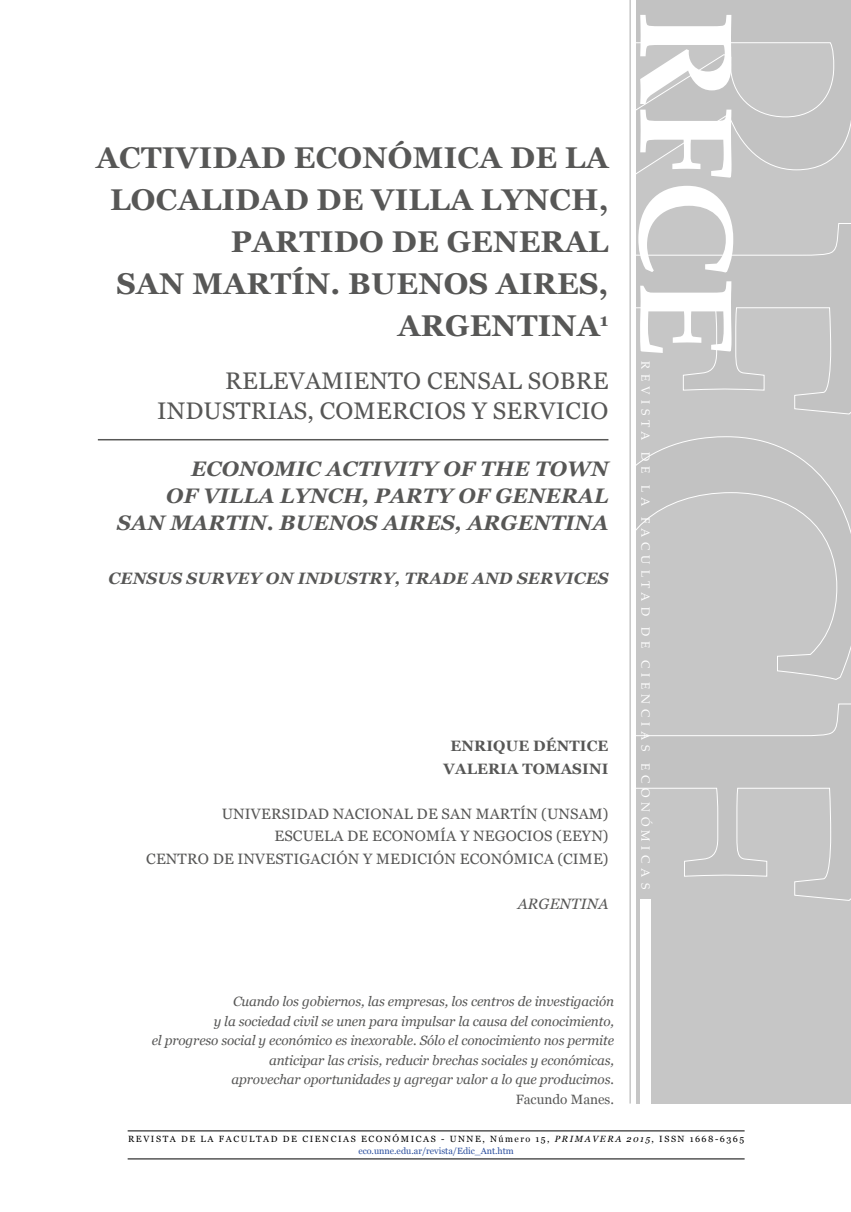
<style>
.page{position:relative;width:851px;height:1212px;background:#fff}
.page>*{position:absolute;margin:0;border:0;box-sizing:border-box;transform-origin:0 0}
.t1{font:700 30px/42px "Georgia";letter-spacing:.01em;color:#575756;text-align:right}
.t2{font:24px/30px "Georgia";letter-spacing:.01em;color:#575756;text-align:right}
.t3{font:italic 700 21px/27px "Georgia";letter-spacing:.01em;color:#575756;text-align:right}
.t4{font:italic 700 16.5px "Georgia";letter-spacing:.01em;color:#575756}
.t5{font:15px/22.5px "Georgia";letter-spacing:.01em;color:#575756;text-align:right}
.t6{font:700 15px/22.5px "Georgia";letter-spacing:.01em;color:#575756;text-align:center}
.t7{font:italic 15px "Georgia";letter-spacing:.01em;color:#575756}
.t8{font:italic 13.5px/19.5px "Georgia";letter-spacing:-.01em;color:#575756;text-align:right}
.t9{font:13.5px "Georgia";color:#575756}
.t10{font:12px "Palatino Linotype";letter-spacing:.4em;color:#fff}
.t11{font:9px/12px "Georgia";letter-spacing:.175em;color:#000;text-align:center}
.s1{font-style:italic}
.s2{color:#294d9d}
</style>
<div class="page">
<div style="left:636px;top:0;width:214px;height:1103px;background:#c6c6c6"></div>
<svg style="left:630px;top:0;width:220px;height:901px"></svg>
<div style="left:617px;top:880px;width:55px;height:39px;background:#c6c6c6"></div>
<div style="left:459px;top:1px;width:177px;height:926px;background:#fff"></div>
<div style="left:640px;top:899px;width:10px;height:313px;background:#fff"></div>
<svg style="left:638px;top:15px;width:95px;height:338px"></svg>
<hr style="left:629px;top:0;width:1px;height:1103px;background:#c6c6c6">
<hr style="left:128px;top:1158px;width:616px;height:1px;background:#000">
<hr style="left:128px;top:1130px;width:616px;height:1px;background:#000">
<hr style="left:98px;top:439px;width:510px;height:1px;background:#575756">
<h1 class="t1" style="left:96px;top:137px;width:513px">ACTIVIDAD ECONÓMICA DE LA<br>LOCALIDAD DE VILLA LYNCH,<br>PARTIDO DE GENERAL<br>SAN MARTÍN. BUENOS AIRES,<br>ARGENTINA<sup>1</sup></h1>
<h2 class="t2" style="left:157px;top:366px;width:453px">RELEVAMIENTO CENSAL SOBRE<br>INDUSTRIAS, COMERCIOS Y SERVICIO</h2>
<h3 class="t3" style="left:117px;top:455px;width:492px">ECONOMIC ACTIVITY OF THE TOWN<br>OF VILLA LYNCH, PARTY OF GENERAL<br>SAN MARTIN. BUENOS AIRES, ARGENTINA</h3>
<p class="t4" style="left:109px;top:567px;width:501px">CENSUS SURVEY ON INDUSTRY, TRADE AND SERVICES</p>
<p class="t6" style="left:443px;top:735px;width:166px">ENRIQUE DÉNTICE<br>VALERIA TOMASINI</p>
<p class="t5" style="left:146px;top:803px;width:463px">UNIVERSIDAD NACIONAL DE SAN MARTÍN (UNSAM)<br>ESCUELA DE ECONOMÍA Y NEGOCIOS (EEYN)<br>CENTRO DE INVESTIGACIÓN Y MEDICIÓN ECONÓMICA (CIME)</p>
<p class="t7" style="left:517px;top:894px;width:92px">ARGENTINA</p>
<p class="t10" style="left:654px;top:361px;width:529px;rotate:90deg">REVISTA DE LA FACULTAD DE CIENCIAS ECONÓMICAS</p>
<p class="t8" style="left:152px;top:992px;width:464px">Cuando los gobiernos, las empresas, los centros de investigación<br>y la sociedad civil se unen para impulsar la causa del conocimiento,<br>el progreso social y económico es inexorable. Sólo el conocimiento nos permite anticipar las crisis, reducir brechas sociales y económicas,<br>aprovechar oportunidades y agregar valor a lo que producimos.</p>
<p class="t9" style="left:515px;top:1091px;width:100px">Facundo Manes.</p>
<p class="t11" style="left:128px;top:1133px;width:617px">REVISTA DE LA FACULTAD DE CIENCIAS ECONÓMICAS - UNNE, Número 15, <span class="s1">PRIMAVERA 2015</span>, ISSN 1668-6365 <span class="s2">eco.unne.edu.ar/revista/Edic_Ant.htm</span></p>
</div>
